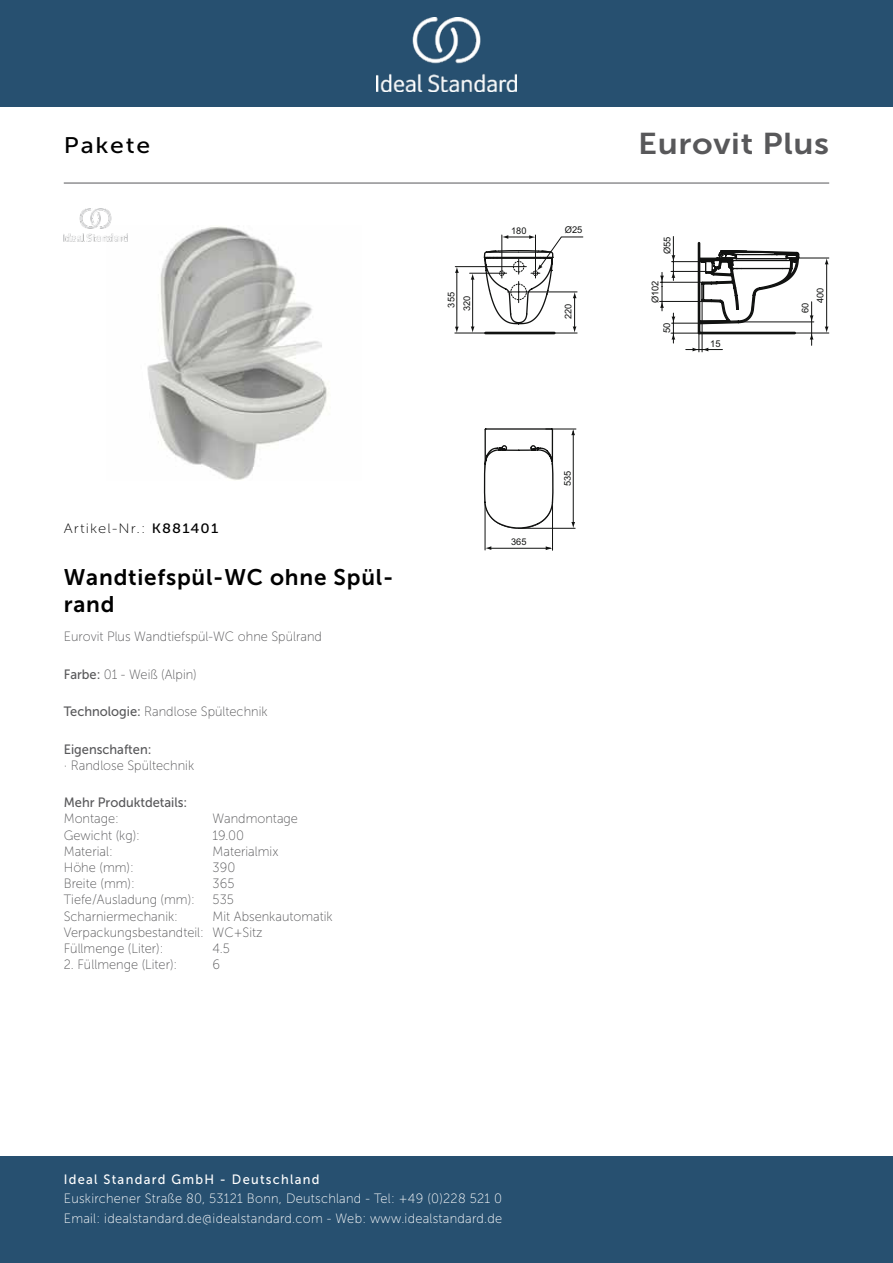
<style>
.page{position:relative;width:893px;height:1263px;background:#fff}
.page>*{position:absolute;margin:0;border:0;box-sizing:border-box;transform-origin:0 0}
._001_Produkttyp{font:30px "Museo Sans 700";letter-spacing:.02em;color:#58585a;scale:1.1 1}
.t1{font:22.5px/27px "Museo Sans 700";letter-spacing:.035em;color:#000}
.t2{font:22.5px "Museo Sans 500";letter-spacing:.075em;color:#000;scale:1.1 1}
.t3{font:13.5px/19.5px "Museo Sans 100";letter-spacing:.02em;color:#fff;scale:.95 1}
.Marketing_Descriptio{font:13.5px "Museo Sans 100";color:#58585a;scale:.95 1}
.Hinge_Mechanism{font:13.5px "Museo Sans 100";color:#58585a;scale:.95 1}
.Features{font:13.5px/16.2px "Museo Sans 100";color:#58585a;scale:.95 1}
.Technology{font:13.5px "Museo Sans 100";color:#58585a;scale:.95 1}
.Packaging_Elements{font:13.5px "Museo Sans 100";color:#58585a;scale:.95 1}
.t4{font:13.5px "Museo Sans 500";letter-spacing:.1em;color:#fff;scale:.95 1}
.Depth__mm{font:13.5px "Museo Sans 100";color:#58585a;scale:.95 1}
.Colour{font:13.5px "Museo Sans 100";color:#58585a;scale:.95 1}
.Material{font:13.5px "Museo Sans 100";color:#58585a;scale:.95 1}
.Capacity{font:13.5px "Museo Sans 100";color:#58585a;scale:.95 1}
.Secondary_Capacity{font:13.5px "Museo Sans 100";color:#58585a;scale:.95 1}
.t5{font:13.5px "Museo Sans 100";letter-spacing:.075em;color:#000;scale:1.1 1}
.t6{font:13.5px "Museo Sans 500";color:#58585a;scale:.95 1}
.Mounting{font:13.5px "Museo Sans 100";color:#58585a;scale:.95 1}
.Net_Weight__kg{font:13.5px "Museo Sans 100";color:#58585a;scale:.95 1}
.Width__mm{font:13.5px "Museo Sans 100";color:#58585a;scale:.95 1}
.Height__mm{font:13.5px "Museo Sans 100";color:#58585a;scale:.95 1}
.t7{font:9.3px/14.9px "Arial";color:#111211}
.s1{font-family:"Museo Sans 500"}
</style>
<div class="page">
<div style="left:0;top:1157px;width:893px;height:106px;background:#275070"></div>
<div style="left:0;top:0;width:893px;height:107px;background:#275070"></div>
<img style="left:376px;top:18px;width:141px;height:73px">
<hr style="left:64px;top:183px;width:765px;height:1px;background:#58585a">
<img style="left:147px;top:226px;width:181px;height:254px">
<hr style="left:742px;top:322px;width:72px;height:1px;background:#111211">
<hr style="left:811px;top:302px;width:1px;height:43px;background:#111211">
<svg style="left:810px;top:315px;width:3px;height:7px"></svg>
<hr style="left:788px;top:333px;width:41px;height:1px;background:#111211">
<hr style="left:797px;top:258px;width:32px;height:1px;background:#111211">
<hr style="left:826px;top:262px;width:1px;height:66px;background:#111211">
<svg style="left:825px;top:327px;width:3px;height:6px"></svg>
<svg style="left:825px;top:258px;width:3px;height:6px"></svg>
<hr style="left:518px;top:528px;width:57px;height:1px;background:#111211">
<hr style="left:573px;top:431px;width:1px;height:92px;background:#111211">
<svg style="left:571px;top:522px;width:4px;height:6px"></svg>
<hr style="left:485px;top:494px;width:1px;height:56px;background:#111211">
<hr style="left:552px;top:489px;width:1px;height:61px;background:#111211">
<hr style="left:489px;top:548px;width:62px;height:1px;background:#111211">
<svg style="left:546px;top:546px;width:6px;height:4px"></svg>
<svg style="left:485px;top:546px;width:6px;height:4px"></svg>
<hr style="left:455px;top:333px;width:122px;height:1px;background:#111211">
<hr style="left:472px;top:278px;width:1px;height:50px;background:#111211">
<svg style="left:471px;top:274px;width:3px;height:6px"></svg>
<svg style="left:471px;top:327px;width:3px;height:6px"></svg>
<svg style="left:455px;top:267px;width:4px;height:6px"></svg>
<svg style="left:455px;top:327px;width:4px;height:6px"></svg>
<hr style="left:470px;top:273px;width:37px;height:1px;background:#111211">
<hr style="left:455px;top:266px;width:71px;height:1px;background:#111211">
<hr style="left:456px;top:271px;width:1px;height:57px;background:#111211">
<svg style="left:483px;top:235px;width:100px;height:98px"></svg>
<svg style="left:484px;top:250px;width:316px;height:227px"></svg>
<svg style="left:484px;top:427px;width:70px;height:103px"></svg>
<img style="left:64px;top:208px;width:64px;height:34px">
<p class="t2" style="left:64px;top:133px;width:80px">Pakete</p>
<p class="_001_Produkttyp" style="left:638px;top:127px;width:175px">Eurovit Plus</p>
<p class="t7" style="left:444px;top:307px;width:17px;rotate:-90deg">355</p>
<p class="t7" style="left:460px;top:311px;width:17px;rotate:-90deg">320</p>
<p class="t7" style="left:511px;top:223px;width:17px">180</p>
<p class="t7" style="left:565px;top:223px;width:19px">Ø25</p>
<p class="t7" style="left:561px;top:319px;width:17px;rotate:-90deg">220</p>
<p class="t5" style="left:64px;top:521px;width:142px">Artikel-Nr.: <span class="s1">K881401</span></p>
<p class="t1" style="left:64px;top:564px;width:331px">Wandtiefspül-WC ohne Spül&shy;rand</p>
<p class="Marketing_Descriptio" style="left:64px;top:629px;width:273px">Eurovit Plus Wandtiefspül-WC ohne Spülrand</p>
<p class="Colour" style="left:64px;top:667px;width:142px"><span class="s1">Farbe:</span> 01 - Weiß (Alpin)</p>
<p class="Technology" style="left:64px;top:704px;width:216px"><span class="s1">Technologie:</span> Randlose Spültechnik</p>
<p class="Features" style="left:64px;top:741px;width:139px"><span class="s1">Eigenschaften:<br></span>· Randlose Spültechnik</p>
<p class="t6" style="left:64px;top:795px;width:132px">Mehr Produktdetails:</p>
<p class="Mounting" style="left:64px;top:812px;width:60px">Montage:</p>
<p class="Mounting" style="left:213px;top:812px;width:91px">Wandmontage</p>
<p class="Net_Weight__kg" style="left:64px;top:828px;width:82px">Gewicht (kg):</p>
<p class="Net_Weight__kg" style="left:213px;top:828px;width:35px">19.00</p>
<p class="Material" style="left:64px;top:844px;width:53px">Material:</p>
<p class="Material" style="left:213px;top:844px;width:71px">Materialmix</p>
<p class="Height__mm" style="left:64px;top:860px;width:75px">Höhe (mm):</p>
<p class="Height__mm" style="left:213px;top:860px;width:25px">390</p>
<p class="Width__mm" style="left:64px;top:876px;width:76px">Breite (mm):</p>
<p class="Width__mm" style="left:213px;top:876px;width:24px">365</p>
<p class="Depth__mm" style="left:64px;top:893px;width:140px">Tiefe/Ausladung (mm):</p>
<p class="Depth__mm" style="left:213px;top:893px;width:24px">535</p>
<p class="Hinge_Mechanism" style="left:64px;top:909px;width:122px">Scharniermechanik:</p>
<p class="Hinge_Mechanism" style="left:213px;top:909px;width:128px">Mit Absenkautomatik</p>
<p class="Packaging_Elements" style="left:64px;top:925px;width:211px">Verpackungsbestandteil: WC+Sitz</p>
<p class="Capacity" style="left:64px;top:941px;width:107px">Füllmenge (Liter):</p>
<p class="Capacity" style="left:213px;top:941px;width:20px">4.5</p>
<p class="Secondary_Capacity" style="left:64px;top:957px;width:121px">2. Füllmenge (Liter):</p>
<p class="Secondary_Capacity" style="left:213px;top:957px;width:9px">6</p>
<p class="t7" style="left:511px;top:535px;width:17px">365</p>
<p class="t7" style="left:560px;top:486px;width:17px;rotate:-90deg">535</p>
<p class="t7" style="left:660px;top:254px;width:19px;rotate:-90deg">Ø55</p>
<p class="t7" style="left:648px;top:303px;width:24px;rotate:-90deg">Ø102</p>
<p class="t7" style="left:659px;top:333px;width:12px;rotate:-90deg">50</p>
<p class="t7" style="left:710px;top:336px;width:12px">15</p>
<p class="t4" style="left:64px;top:1172px;width:271px">Ideal Standard GmbH - Deutschland</p>
<p class="t3" style="left:64px;top:1189px;width:463px">Euskirchener Straße 80, 53121 Bonn, Deutschland - Tel: +49 (0)228 521 0<br>Email: idealstandard.de@idealstandard.com - Web: www.idealstandard.de</p>
<p class="t7" style="left:798px;top:303px;width:17px;text-indent:-9px;rotate:-90deg">60<br>400</p>
</div>
